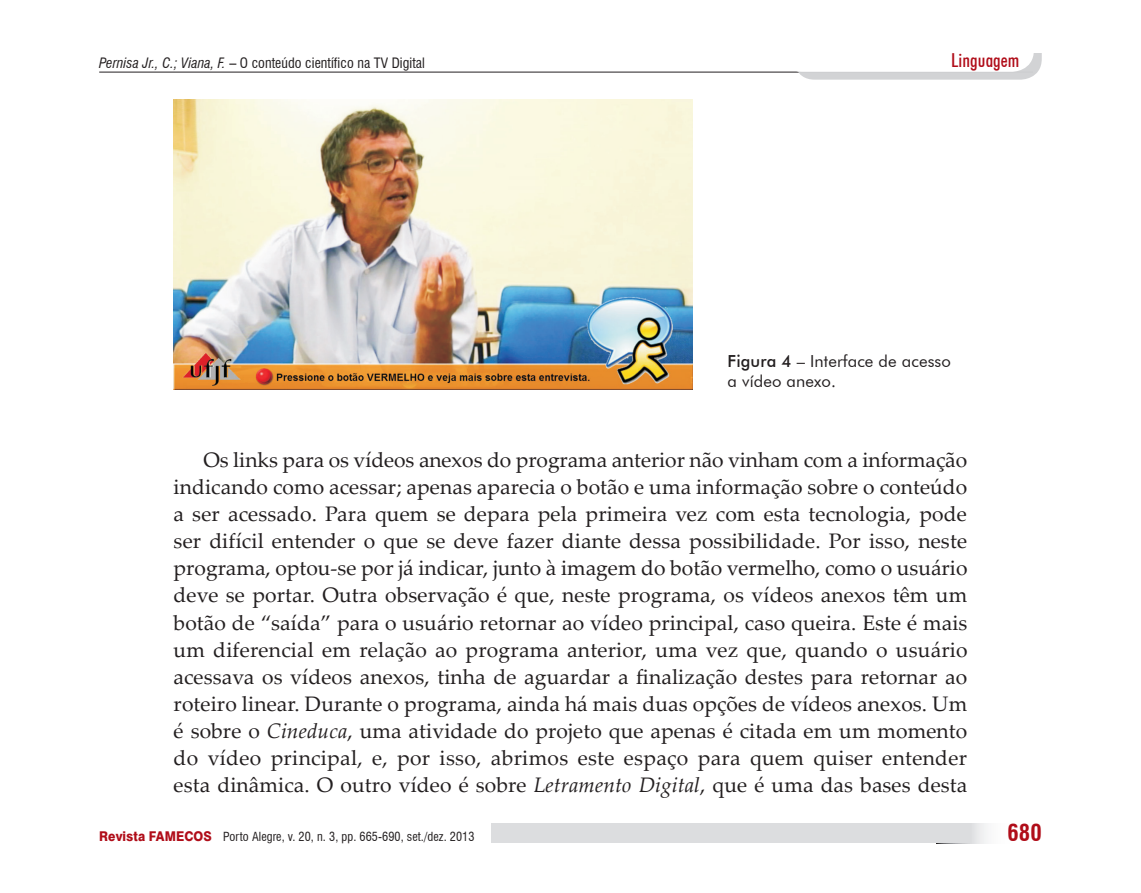
<style>
.page{position:relative;width:1141px;height:893px;background:#fff}
.page>*{position:absolute;margin:0;border:0;box-sizing:border-box;transform-origin:0 0}
.t1{font:700 condensed 22.75px "Swiss 721 BT";color:#b00d19}
.Texto{font:21px/27.1px "Palatino Linotype";letter-spacing:.005em;color:#231f20;text-align:justify}
.t2{font:500 condensed 19.25px "Futura BT";letter-spacing:.005em;color:#b00d19}
.Legenda{font:16.62px/20.1px "Futura BT";letter-spacing:.005em;color:#231f20}
.t3{font:condensed 14px "Swiss 721 BT";letter-spacing:.005em;color:#231f20}
.t4{font:condensed 12.25px "Swiss 721 BT";letter-spacing:.005em;color:#231f20}
.s1{font-style:italic}
.s2{font-weight:500}
.s3{font-weight:800;font-stretch:normal;font-size:13.47px;color:#b00d19}
</style>
<div class="page">
<svg style="left:969px;top:823px;width:18px;height:20px"></svg>
<div style="left:491px;top:823px;width:478px;height:20px;background:#dcdddf"></div>
<hr style="left:99px;top:72px;width:934px;height:1px;background:#231f20">
<div style="left:794px;top:10px;width:248px;height:70px;background:#d1d2d4;border-radius:21px"></div>
<div style="left:782px;top:1px;width:251px;height:70px;background:#fff;border-radius:21px"></div>
<div style="left:781px;top:1px;width:253px;height:71px;border:2px solid #fff;border-radius:21px"></div>
<div style="left:1021px;top:1px;width:26px;height:51px;background:#fff"></div>
<img style="left:174px;top:99px;width:519px;height:290px">
<p class="t3" style="left:99px;top:54px;width:327px"><span class="s1">Pernisa Jr., C.; Viana, F.</span> – O conteúdo científico na TV Digital</p>
<p class="t2" style="left:951px;top:48px;width:70px">Linguagem</p>
<p class="Legenda" style="left:728px;top:350px;width:225px"><span class="s2">Figura 4</span> – Interface de acesso a vídeo anexo.</p>
<p class="Texto" style="left:174px;top:445px;width:796px;text-indent:30px">Os links para os vídeos anexos do programa anterior não vinham com a informação indicando como acessar; apenas aparecia o botão e uma informação sobre o conteúdo a ser acessado. Para quem se depara pela primeira vez com esta tecnologia, pode ser difícil entender o que se deve fazer diante dessa possibilidade. Por isso, neste programa, optou-se por já indicar, junto à imagem do botão vermelho, como o usuário deve se portar. Outra observação é que, neste programa, os vídeos anexos têm um botão de “saída” para o usuário retornar ao vídeo principal, caso queira. Este é mais um diferencial em relação ao programa anterior, uma vez que, quando o usuário acessava os vídeos anexos, tinha de aguardar a finalização destes para retornar ao roteiro linear. Durante o programa, ainda há mais duas opções de vídeos anexos. Um é sobre o <span class="s1">Cineduca</span>, uma atividade do projeto que apenas é citada em um momento do vídeo principal, e, por isso, abrimos este espaço para quem quiser entender esta dinâmica. O outro vídeo é sobre <span class="s1">Letramento Digital</span>, que é uma das bases desta</p>
<p class="t4" style="left:99px;top:829px;width:377px"><span class="s3">Revista FAMECOS</span> Porto Alegre, v. 20, n. 3, pp. 665-690, set./dez. 2013</p>
<p class="t1" style="left:1007px;top:819px;width:36px">680</p>
</div>
